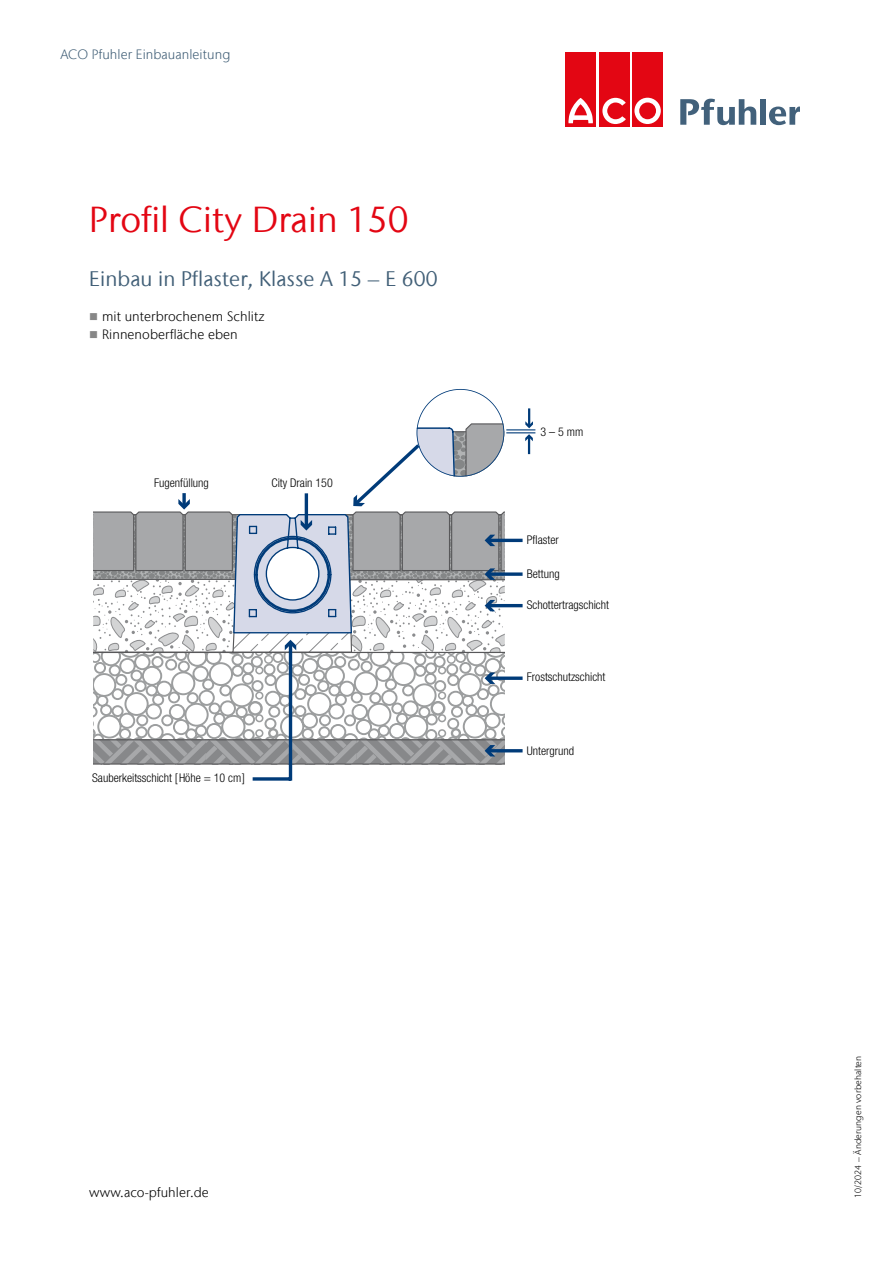
<style>
.page{position:relative;width:893px;height:1263px;background:#fff}
.page>*{position:absolute;margin:0;border:0;box-sizing:border-box;transform-origin:0 0}
.t1{font:36px "Stone Sans IIITC Com";letter-spacing:.005em;color:#e30613}
.t2{font:21px "Stone Sans IIITC Com";letter-spacing:.005em;color:#415f77}
.t3{font:300 13.5px "Stone Sans IIITC Com";letter-spacing:.005em;color:#000}
.t4{font:300 13.5px "Stone Sans IIITC Com";letter-spacing:.005em;color:#415f77}
.t5{font:300 condensed 12px "Helvetica Neue LT Pro";color:#000}
.t6{font:300 9px "Stone Sans IIITC Com";letter-spacing:.01em;color:#000}
.s1{color:#878787}
</style>
<div class="page">
<svg style="left:680px;top:99px;width:76px;height:26px"></svg>
<div style="left:760px;top:99px;width:6px;height:26px;background:#42617b"></div>
<svg style="left:769px;top:107px;width:30px;height:18px"></svg>
<div style="left:565px;top:52px;width:31px;height:75px;background:#e30613"></div>
<div style="left:599px;top:52px;width:30px;height:75px;background:#e30613"></div>
<div style="left:632px;top:52px;width:31px;height:75px;background:#e30613"></div>
<svg style="left:568px;top:98px;width:25px;height:25px"></svg>
<svg style="left:602px;top:98px;width:24px;height:26px"></svg>
<svg style="left:634px;top:98px;width:27px;height:26px"></svg>
<svg style="left:253px;top:777px;width:36px;height:4px"></svg>
<hr style="left:289px;top:644px;width:3px;height:137px;background:#003b79">
<svg style="left:93px;top:408px;width:442px;height:357px"></svg>
<div style="left:89px;top:357px;width:231px;height:54px;background:#fff"></div>
<p class="t4" style="left:61px;top:46px;width:171px">ACO Pfuhler Einbauanleitung</p>
<h1 class="t1" style="left:89px;top:197px;width:321px">Profil City Drain 150</h1>
<h2 class="t2" style="left:89px;top:265px;width:350px">Einbau in Pflaster, Klasse A 15 – E 600</h2>
<p class="t3" style="left:89px;top:308px;width:177px"><span class="s1">■</span> mit unterbrochenem Schlitz</p>
<p class="t3" style="left:89px;top:326px;width:150px"><span class="s1">■</span> Rinnenoberfläche eben</p>
<p class="t5" style="left:154px;top:476px;width:56px">Fugenfüllung</p>
<p class="t5" style="left:272px;top:476px;width:63px">City Drain 150</p>
<p class="t5" style="left:92px;top:771px;width:154px">Sauberkeitsschicht [Höhe = 10 cm]</p>
<p class="t5" style="left:541px;top:424px;width:44px">3 – 5 mm</p>
<p class="t5" style="left:527px;top:533px;width:33px">Pflaster</p>
<p class="t5" style="left:527px;top:567px;width:34px">Bettung</p>
<p class="t5" style="left:527px;top:598px;width:84px">Schottertragschicht</p>
<p class="t5" style="left:527px;top:670px;width:80px">Frostschutzschicht</p>
<p class="t5" style="left:527px;top:743px;width:49px">Untergrund</p>
<p class="t3" style="left:89px;top:1184px;width:121px">www.aco-pfuhler.de</p>
<p class="t6" style="left:853px;top:1197px;width:143px;rotate:-90deg">10/2024 – Änderungen vorbehalten</p>
</div>
